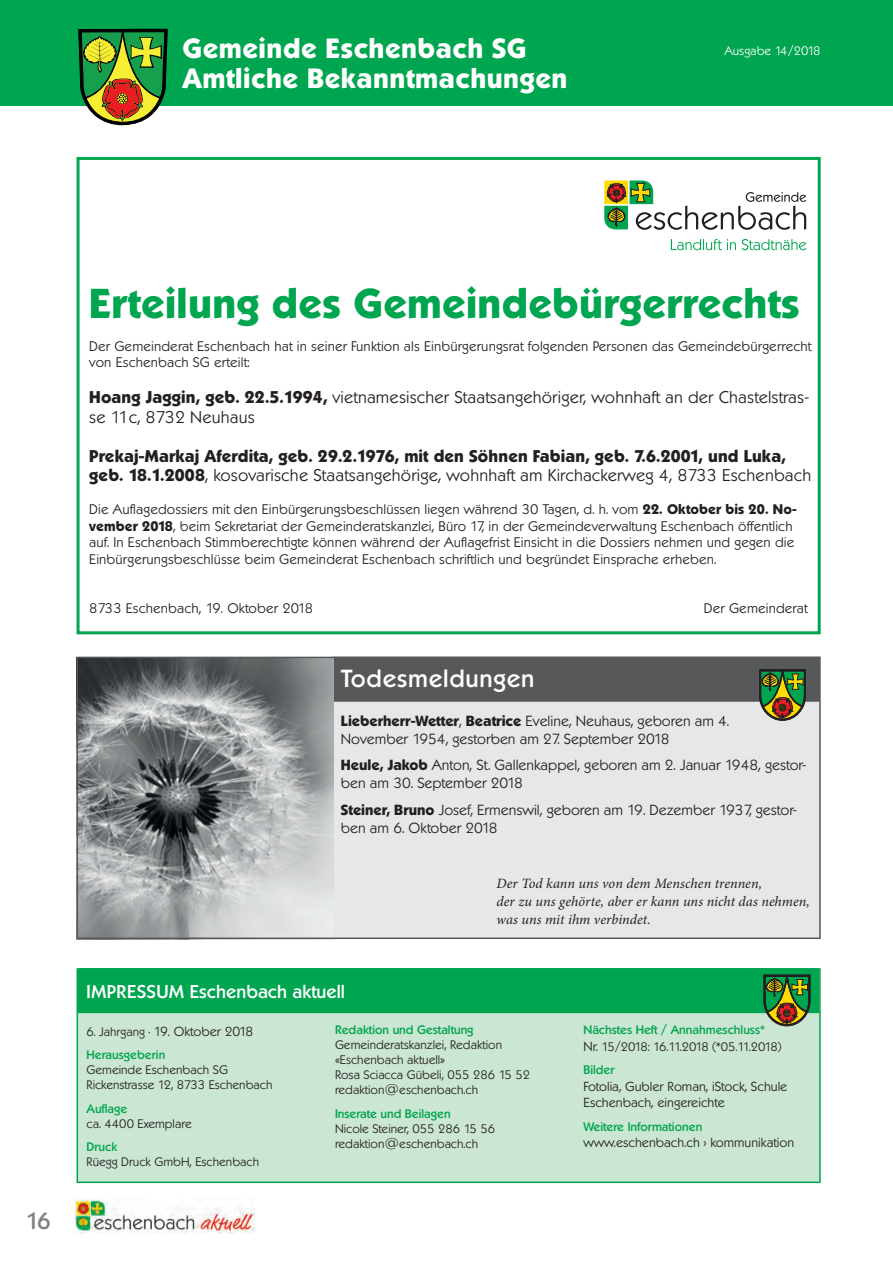
<style>
.page{position:relative;width:893px;height:1263px;background:#fff}
.page>*{position:absolute;margin:0;border:0;box-sizing:border-box;transform-origin:0 0}
.t1{font:700 40.5px "Koblenz TS";letter-spacing:.01em;color:#00a54f}
.t2{font:700 27px/30px "Koblenz TS";letter-spacing:.02em;color:#fff}
.t3{font:500 24px "Koblenz TS";letter-spacing:.03em;color:#fff}
.t4{font:500 22.5px "Koblenz TS";color:#808285}
.t5{font:500 18px "Koblenz TS";color:#fff}
.t6{font:700 16.5px/19.5px "Koblenz TS";letter-spacing:.01em;color:#231f20}
.t7{font:300 16.5px/19.5px "Koblenz TS";letter-spacing:.01em;color:#231f20}
.t8{font:300 14.25px/18px "Koblenz TS";color:#231f20}
.t9{font:italic 14.25px/18px "Minion Pro";letter-spacing:.005em;color:#231f20}
.t10{font:300 13.5px/16.5px "Koblenz TS";letter-spacing:.01em;color:#231f20}
.t11{font:300 12.75px/16.5px "Koblenz TS";color:#231f20}
.t12{font:300 12px/15px "Koblenz TS";color:#231f20}
.t13{font:500 12px "Koblenz TS";color:#00a54f}
.t14{font:300 12px/16.5px "Koblenz TS";letter-spacing:-.105em;color:#231f20}
.t15{font:300 12px "Koblenz TS";color:#fff}
.s1{font-weight:700}
.s2{font-weight:300}
.s3{font-size:12px}
.s4{font-weight:500;color:#00a54f}
.s5{font-size:12.75px}
</style>
<div class="page">
<img style="left:74px;top:1200px;width:180px;height:33px">
<div style="left:0;top:0;width:893px;height:106px;background:#00a54f"></div>
<svg style="left:78px;top:28px;width:90px;height:97px;background:#738b3f"></svg>
<div style="left:77px;top:157px;width:744px;height:477px;background:#fff;border:3px solid #00a54f"></div>
<svg style="left:604px;top:180px;width:202px;height:70px"></svg>
<div style="left:332px;top:658px;width:488px;height:281px;background:#e6e7e9"></div>
<div style="left:332px;top:657px;width:488px;height:45px;background:#57585a"></div>
<svg style="left:759px;top:669px;width:47px;height:52px;background:#63773a"></svg>
<img style="left:80px;top:660px;width:253px;height:276px">
<div style="left:77px;top:657px;width:744px;height:282px;border:2px solid #57585a"></div>
<div style="left:77px;top:969px;width:743px;height:213px;background:#cbe6d3"></div>
<div style="left:78px;top:968px;width:741px;height:45px;background:#00a54f"></div>
<div style="left:77px;top:968px;width:744px;height:215px;border:2px solid #00a54f"></div>
<svg style="left:764px;top:975px;width:46px;height:51px"></svg>
<h2 class="t2" style="left:182px;top:33px;width:386px">Gemeinde Eschenbach SG<br>Amtliche Bekanntmachungen</h2>
<p class="t15" style="left:724px;top:43px;width:98px">Ausgabe 14/2018</p>
<h3 class="t4" style="left:26px;top:1207px;width:27px">16</h3>
<h1 class="t1" style="left:89px;top:278px;width:712px">Erteilung des Gemeindebürgerrechts</h1>
<p class="t10" style="left:89px;top:337px;width:724px">Der Gemeinderat Eschenbach hat in seiner Funktion als Einbürgerungsrat folgenden Personen das Gemeindebürgerrecht von Eschenbach SG erteilt:</p>
<p class="t7" style="left:89px;top:387px;width:721px"><span class="s1">Hoang Jaggin, geb. 22.5.1994,</span> vietnamesischer Staatsangehöriger, wohnhaft an der Chastelstras&shy;se 11c, 8732 Neuhaus</p>
<p class="t6" style="left:89px;top:446px;width:724px">Prekaj-Markaj Aferdita, geb. 29.2.1976, mit den Söhnen Fabian, geb. 7.6.2001, und Luka, geb. 18.1.2008<span class="s2">, kosovarische Staatsangehörige, wohnhaft am Kirchackerweg 4, 8733 Eschenbach</span></p>
<p class="t10" style="left:89px;top:501px;width:709px">Die Auflagedossiers mit den Einbürgerungsbeschlüssen liegen während 30 Tagen, d. h. vom <span class="s1">22. Oktober bis 20. No&shy;vember 2018</span>, beim Sekretariat der Gemeinderatskanzlei, Büro 17, in der Gemeindeverwaltung Eschenbach öffentlich auf. In Eschenbach Stimmberechtigte können während der Auflagefrist Einsicht in die Dossiers nehmen und gegen die Einbürgerungsbeschlüsse beim Gemeinderat Eschenbach schriftlich und begründet Einsprache erheben.</p>
<p class="t10" style="left:89px;top:600px;width:225px">8733 Eschenbach, 19. Oktober 2018</p>
<p class="t10" style="left:704px;top:600px;width:105px">Der Gemeinderat</p>
<h3 class="t3" style="left:341px;top:663px;width:195px">Todesmeldungen</h3>
<p class="t8" style="left:341px;top:712px;width:390px"><span class="s1">Lieberherr-Wetter</span>, <span class="s1">Beatrice</span> Eveline, Neuhaus, geboren am 4.<br>November 1954, gestorben am 27. September 2018</p>
<p class="t8" style="left:341px;top:756px;width:467px"><span class="s1">Heule, Jakob</span> Anton, St. Gallenkappel, geboren am 2. Januar 1948, gestor&shy;ben am 30. September 2018</p>
<p class="t8" style="left:341px;top:801px;width:457px"><span class="s1">Steiner, Bruno</span> Josef, Ermenswil, geboren am 19. Dezember 1937, gestor&shy;ben am 6. Oktober 2018</p>
<p class="t9" style="left:496px;top:874px;width:315px">Der Tod kann uns von dem Menschen trennen,<br>der zu uns gehörte, aber er kann uns nicht das nehmen, was uns mit ihm verbindet.</p>
<h3 class="t5" style="left:87px;top:981px;width:260px">IMPRESSUM Eschenbach aktuell</h3>
<p class="t11" style="left:87px;top:1023px;width:168px"><span class="s3">6. Jahrgang •</span> 19. Oktober 2018</p>
<p class="t13" style="left:87px;top:1048px;width:80px">Herausgeberin</p>
<p class="t12" style="left:87px;top:1062px;width:187px">Gemeinde Eschenbach SG<br>Rickenstrasse 12, 8733 Eschenbach</p>
<p class="t13" style="left:87px;top:1101px;width:42px">Auflage</p>
<p class="t12" style="left:87px;top:1116px;width:107px">ca. 4400 Exemplare</p>
<p class="t13" style="left:87px;top:1140px;width:32px">Druck</p>
<p class="t12" style="left:87px;top:1154px;width:174px">Rüegg Druck GmbH, Eschenbach</p>
<p class="t13" style="left:335px;top:1023px;width:140px">Redaktion und Gestaltung</p>
<p class="t12" style="left:335px;top:1037px;width:197px">Gemeinderatskanzlei, Redaktion «Eschenbach aktuell»<br>Rosa Sciacca Gübeli, 055 286 15 52 redaktion@eschenbach.ch</p>
<p class="t13" style="left:335px;top:1106px;width:117px">Inserate und Beilagen</p>
<p class="t12" style="left:335px;top:1121px;width:162px">Nicole Steiner, 055 286 15 56 redaktion@eschenbach.ch</p>
<p class="t14" style="left:583px;top:1022px;width:200px"><span class="s4">Nächstes Heft / Annahmeschluss*<br></span><span class="s5">Nr.</span> 15/2018: 16.11.2018 (*05.11.2018)</p>
<p class="t13" style="left:583px;top:1063px;width:33px">Bilder</p>
<p class="t11" style="left:583px;top:1078px;width:205px">Fotolia, Gubler Roman, iStock, Schule<br>Eschenbach, eingereichte</p>
<p class="t13" style="left:583px;top:1119px;width:120px">Weitere Informationen</p>
<p class="t11" style="left:583px;top:1134px;width:212px">www.eschenbach.ch &gt; kommunikation</p>
</div>
